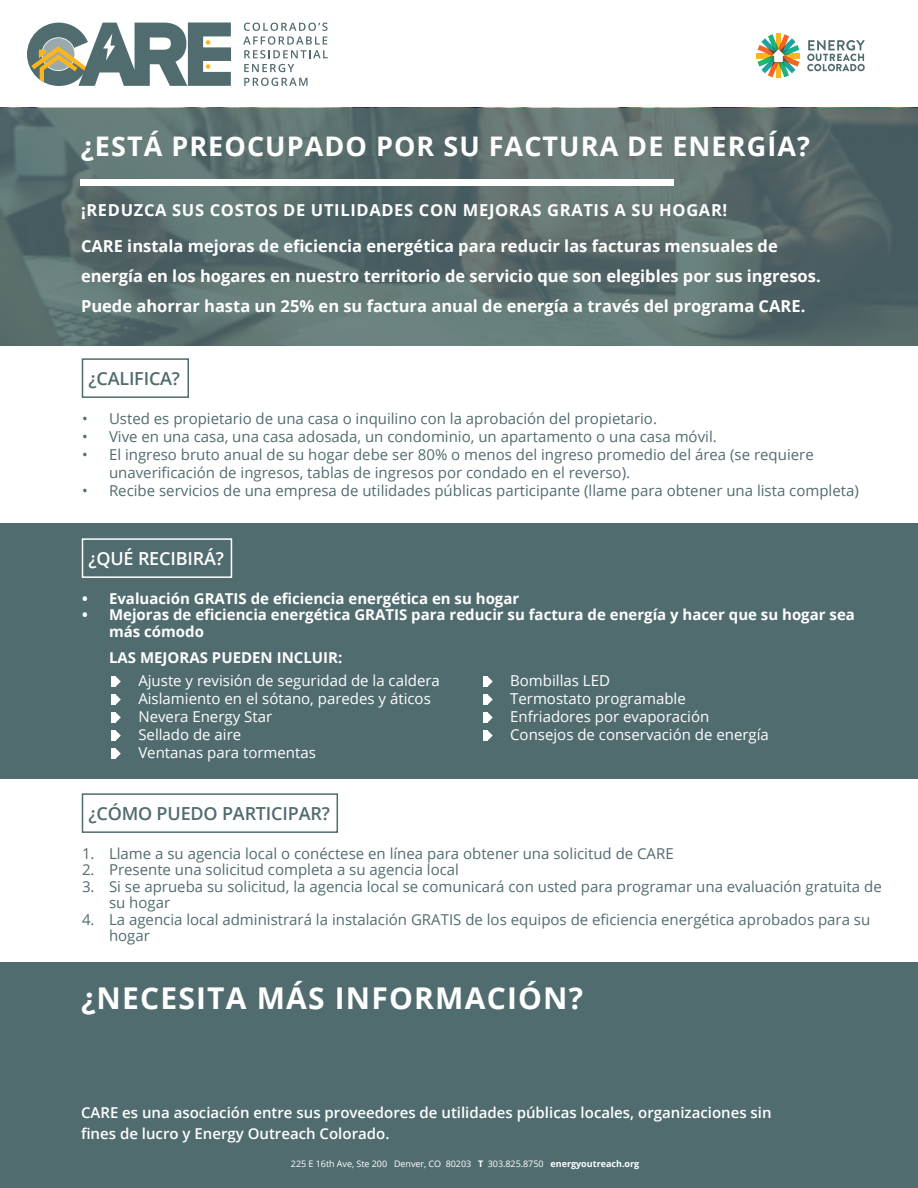
<style>
.page{position:relative;width:918px;height:1188px;background:#fff}
.page>*{position:absolute;margin:0;border:0;box-sizing:border-box;transform-origin:0 0}
.t1{font:700 30px "Open Sans";letter-spacing:.04em;color:#fff}
.t2{font:700 27px "Open Sans";letter-spacing:.04em;color:#fff}
.t3{font:600 18px "Open Sans";letter-spacing:-.01em;color:#516c6f}
.t4{font:600 18px "Open Sans";letter-spacing:-.01em;color:#fff}
.t5{font:700 16.5px/30px "Open Sans";color:#fff}
.t6{font:700 16.5px "Open Sans";letter-spacing:.04em;color:#fff}
.t7{font:15px/16.5px "Open Sans";color:#516c6f}
.t8{font:15px "Open Sans";color:#fff}
.t9{font:700 15px/16.5px "Open Sans";color:#fff}
.t10{font:600 15px "Open Sans";color:#fff}
.EOC__Contact_Informa{font:9px "Open Sans";letter-spacing:-.005em;color:#fff}
.s1{font-family:"Myriad Pro"}
.s2{font-weight:700}
</style>
<div class="page">
<div style="left:0;top:523px;width:918px;height:256px;background:#516c6f"></div>
<svg style="left:0;top:108px;width:918px;height:238px;background:#5a6e6e"></svg>
<svg style="left:807px;top:40px;width:58px;height:31px"></svg>
<div style="left:776px;top:34px;width:5px;height:44px;background:#fcb61c"></div>
<div style="left:757px;top:53px;width:43px;height:5px;background:#fcb61c"></div>
<svg style="left:758px;top:34px;width:41px;height:43px"></svg>
<div style="left:82px;top:358px;width:107px;height:40px;border:2px solid #516c6f"></div>
<div style="left:82px;top:538px;width:150px;height:40px;border:2px solid #fff"></div>
<svg style="left:27px;top:22px;width:204px;height:64px"></svg>
<svg style="left:243px;top:23px;width:85px;height:35px"></svg>
<svg style="left:244px;top:64px;width:50px;height:8px"></svg>
<svg style="left:244px;top:78px;width:64px;height:8px"></svg>
<div style="left:81px;top:179px;width:593px;height:7px;background:#fff"></div>
<div style="left:82px;top:793px;width:256px;height:40px;border:2px solid #516c6f"></div>
<div style="left:0;top:962px;width:918px;height:226px;background:#516c6f"></div>
<svg style="left:115px;top:676px;width:6px;height:11px"></svg>
<hr style="left:111px;top:676px;width:4px;height:11px;background:#fff">
<svg style="left:115px;top:694px;width:6px;height:11px"></svg>
<hr style="left:111px;top:694px;width:4px;height:11px;background:#fff">
<svg style="left:115px;top:712px;width:6px;height:11px"></svg>
<hr style="left:111px;top:712px;width:4px;height:11px;background:#fff">
<svg style="left:115px;top:730px;width:6px;height:11px"></svg>
<hr style="left:111px;top:730px;width:4px;height:11px;background:#fff">
<svg style="left:115px;top:748px;width:6px;height:11px"></svg>
<hr style="left:111px;top:748px;width:4px;height:11px;background:#fff">
<svg style="left:487px;top:676px;width:6px;height:11px"></svg>
<hr style="left:483px;top:676px;width:4px;height:11px;background:#fff">
<svg style="left:487px;top:694px;width:6px;height:11px"></svg>
<hr style="left:483px;top:694px;width:4px;height:11px;background:#fff">
<svg style="left:487px;top:712px;width:6px;height:11px"></svg>
<hr style="left:483px;top:712px;width:4px;height:11px;background:#fff">
<svg style="left:487px;top:730px;width:6px;height:11px"></svg>
<hr style="left:483px;top:730px;width:4px;height:11px;background:#fff">
<p class="t2" style="left:81px;top:128px;width:731px">¿ESTÁ PREOCUPADO POR SU FACTURA DE ENERGÍA?</p>
<p class="t6" style="left:81px;top:198px;width:648px">¡REDUZCA SUS COSTOS DE UTILIDADES CON MEJORAS GRATIS A SU HOGAR!</p>
<p class="t5" style="left:81px;top:231px;width:741px">CARE instala mejoras de eficiencia energética para reducir las facturas mensuales de energía en los hogares en nuestro territorio de servicio que son elegibles por sus ingresos.<br>Puede ahorrar hasta un 25% en su factura anual de energía a través del programa CARE.</p>
<p class="t3" style="left:88px;top:366px;width:93px">¿CALIFICA?</p>
<p class="t7" style="left:82px;top:410px;width:576px">• Usted es propietario de una casa o inquilino con la aprobación del propietario.</p>
<p class="t7" style="left:82px;top:428px;width:636px">• Vive en una casa, una casa adosada, un condominio, un apartamento o una casa móvil.</p>
<p class="t7" style="left:109px;top:445px;width:706px;line-height:18px;text-indent:-27px">• El ingreso bruto anual de su hogar debe ser 80% o menos del ingreso promedio del área (se requiere unaverificación de ingresos, tablas de ingresos por condado en el reverso).</p>
<p class="t7" style="left:82px;top:482px;width:778px">• Recibe servicios de una empresa de utilidades públicas participante (llame para obtener una lista completa)</p>
<p class="t4" style="left:88px;top:546px;width:137px">¿QUÉ RECIBIRÁ?</p>
<p class="t9" style="left:82px;top:590px;width:439px">• Evaluación GRATIS de eficiencia energética en su hogar</p>
<p class="t9" style="left:109px;top:606px;width:747px;text-indent:-27px">• Mejoras de eficiencia energética GRATIS para reducir su factura de energía y hacer que su hogar sea más cómodo</p>
<p class="t8" style="left:111px;top:671px;width:330px"><span class="s1">»</span> Ajuste y revisión de seguridad de la caldera</p>
<p class="t8" style="left:111px;top:689px;width:321px"><span class="s1">»</span> Aislamiento en el sótano, paredes y áticos</p>
<p class="t8" style="left:111px;top:707px;width:162px"><span class="s1">»</span> Nevera Energy Star</p>
<p class="t8" style="left:111px;top:725px;width:131px"><span class="s1">»</span> Sellado de aire</p>
<p class="t8" style="left:111px;top:743px;width:206px"><span class="s1">»</span> Ventanas para tormentas</p>
<p class="t9" style="left:109px;top:649px;width:235px">LAS MEJORAS PUEDEN INCLUIR:</p>
<p class="t8" style="left:483px;top:671px;width:128px"><span class="s1">»</span> Bombillas LED</p>
<p class="t8" style="left:483px;top:689px;width:204px"><span class="s1">»</span> Termostato programable</p>
<p class="t8" style="left:483px;top:707px;width:228px"><span class="s1">»</span> Enfriadores por evaporación</p>
<p class="t8" style="left:483px;top:725px;width:287px"><span class="s1">»</span> Consejos de conservación de energía</p>
<p class="t3" style="left:88px;top:801px;width:243px">¿CÓMO PUEDO PARTICIPAR?</p>
<p class="t7" style="left:82px;top:845px;width:593px">1. Llame a su agencia local o conéctese en línea para obtener una solicitud de CARE</p>
<p class="t7" style="left:82px;top:861px;width:379px">2. Presente una solicitud completa a su agencia local</p>
<p class="t7" style="left:109px;top:878px;width:774px;text-indent:-27px">3. Si se aprueba su solicitud, la agencia local se comunicará con usted para programar una evaluación gratuita de su hogar</p>
<p class="t7" style="left:109px;top:911px;width:763px;text-indent:-27px">4. La agencia local administrará la instalación GRATIS de los equipos de eficiencia energética aprobados para su hogar</p>
<p class="t1" style="left:81px;top:977px;width:504px">¿NECESITA MÁS INFORMACIÓN?</p>
<p class="t10" style="left:81px;top:1103px;width:692px">CARE es una asociación entre sus proveedores de utilidades públicas locales, organizaciones sin</p>
<p class="t10" style="left:81px;top:1124px;width:310px">fines de lucro y Energy Outreach Colorado.</p>
<p class="EOC__Contact_Informa" style="left:291px;top:1158px;width:350px">225 E 16th Ave, Ste 200 Denver, CO 80203 <span class="s2">T</span> 303.825.8750 <span class="s2">energyoutreach.org</span></p>
</div>
